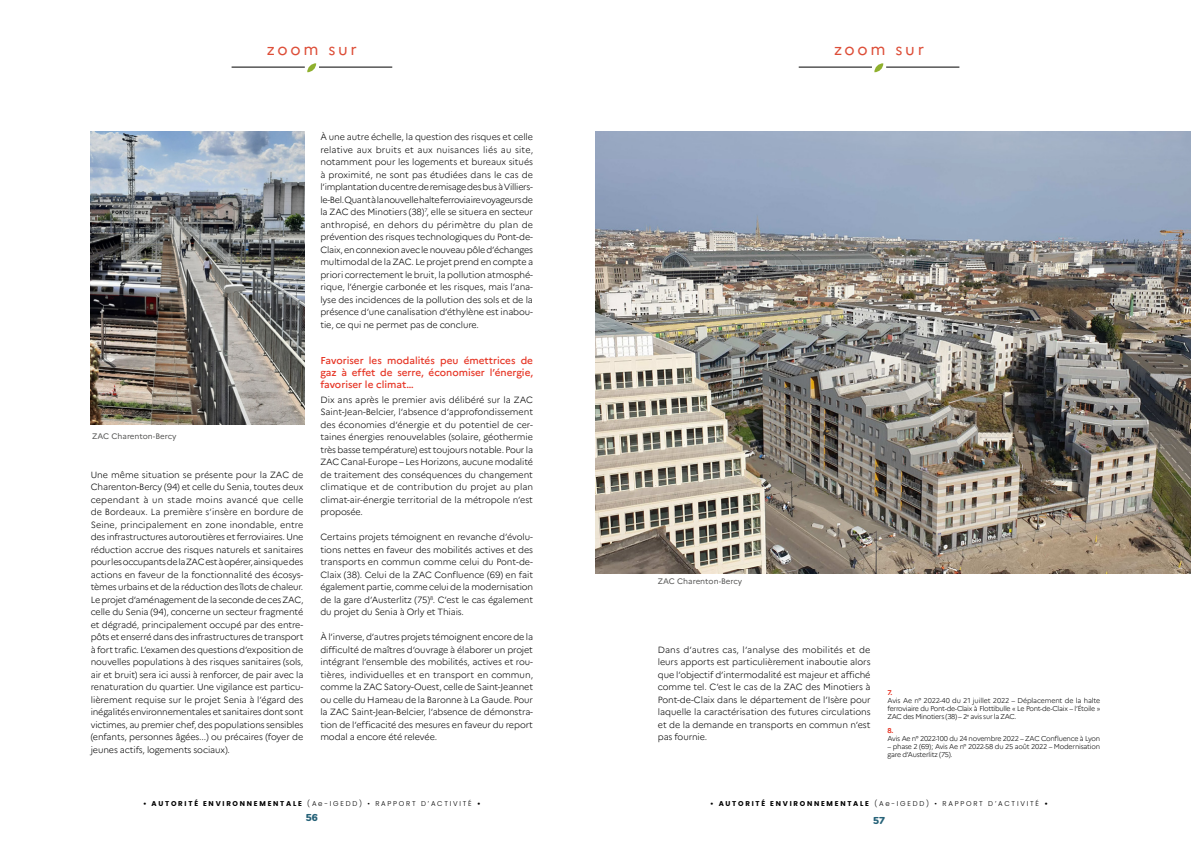
<style>
.page{position:relative;width:1191px;height:842px;background:#fff}
.page>*{position:absolute;margin:0;border:0;box-sizing:border-box;transform-origin:0 0}
.t1{font:16px "Marianne";letter-spacing:.17em;color:#dd4d37}
.INTER2{font:500 10px/12px "Marianne";color:#e63323;text-align:justify}
.t2{font:900 10px "Nunito";color:#266278}
.TXT_COURANT{font:300 9px/12.5px "Marianne";letter-spacing:-.01em;color:#000;text-align:justify}
.LÉGENDES{font:8px "Marianne";color:#575756}
.NOTE_BAS_DE_PAGE{font:300 7px/8px "Marianne";letter-spacing:-.04em;color:#000;text-align:justify}
.t3{font:300 7px "Poppins";letter-spacing:.25em;color:#000}
.NOTE_BAS_DE_PAGE_N{font:700 7px "Marianne";color:#e63323}
.s1{font-weight:700}
</style>
<div class="page">
<svg style="left:307px;top:63px;width:9px;height:9px"></svg>
<hr style="left:231px;top:67px;width:74px;height:1px;background:#000">
<hr style="left:319px;top:67px;width:73px;height:1px;background:#000">
<svg style="left:874px;top:63px;width:9px;height:9px"></svg>
<hr style="left:798px;top:67px;width:74px;height:1px;background:#000">
<hr style="left:886px;top:67px;width:73px;height:1px;background:#000">
<img style="left:91px;top:132px;width:214px;height:293px">
<img style="left:595px;top:132px;width:596px;height:442px">
<h1 class="t1" style="left:267px;top:39px;width:91px">zoom sur</h1>
<h1 class="t1" style="left:834px;top:39px;width:91px">zoom sur</h1>
<p class="LÉGENDES" style="left:92px;top:432px;width:86px">ZAC Charenton-Bercy</p>
<p class="TXT_COURANT" style="left:91px;top:468px;width:214px">Une même situation se présente pour la ZAC de Charenton-Bercy (94) et celle du Senia, toutes deux cependant à un stade moins avancé que celle de Bordeaux. La première s’insère en bordure de Seine, principalement en zone inondable, entre des infrastructures autoroutières et ferroviaires. Une réduction accrue des risques naturels et sanitaires pour les occupants de la ZAC est à opérer, ainsi que des actions en faveur de la fonctionnalité des écosys&shy;tèmes urbains et de la réduction des îlots de chaleur.<br>Le projet d’aménagement de la seconde de ces ZAC, celle du Senia (94), concerne un secteur fragmenté et dégradé, principalement occupé par des entre&shy;pôts et enserré dans des infrastructures de transport à fort trafic. L’examen des questions d’exposition de nouvelles populations à des risques sanitaires (sols, air et bruit) sera ici aussi à renforcer, de pair avec la renaturation du quartier. Une vigilance est particu&shy;lièrement requise sur le projet Senia à l’égard des inégalités environnementales et sanitaires dont sont victimes, au premier chef, des populations sensibles (enfants, personnes âgées...) ou précaires (foyer de jeunes actifs, logements sociaux).</p>
<p class="TXT_COURANT" style="left:320px;top:131px;width:214px">À une autre échelle, la question des risques et celle relative aux bruits et aux nuisances liés au site, notamment pour les logements et bureaux situés à proximité, ne sont pas étudiées dans le cas de l’implantation du centre de remisage des bus à Villiers&shy;le-Bel. Quant à la nouvelle halte ferroviaire voyageurs de la ZAC des Minotiers (38)<sup>7</sup>, elle se situera en secteur anthropisé, en dehors du périmètre du plan de prévention des risques technologiques du Pont-de-Claix, en connexion avec le nouveau pôle d’échanges multimodal de la ZAC. Le projet prend en compte a priori correctement le bruit, la pollution atmosphé&shy;rique, l’énergie carbonée et les risques, mais l’ana&shy;lyse des incidences de la pollution des sols et de la présence d’une canalisation d’éthylène est inabou&shy;tie, ce qui ne permet pas de conclure.</p>
<p class="INTER2" style="left:320px;top:354px;width:214px">Favoriser les modalités peu émettrices de gaz à effet de serre, économiser l’énergie, favoriser le climat…</p>
<p class="TXT_COURANT" style="left:320px;top:393px;width:214px">Dix ans après le premier avis délibéré sur la ZAC Saint-Jean-Belcier, l’absence d’approfondissement des économies d’énergie et du potentiel de cer&shy;taines énergies renouvelables (solaire, géothermie très basse température) est toujours notable. Pour la ZAC Canal-Europe – Les Horizons, aucune modalité de traitement des conséquences du changement climatique et de contribution du projet au plan climat-air-énergie territorial de la métropole n’est proposée.</p>
<p class="TXT_COURANT" style="left:320px;top:531px;width:214px">Certains projets témoignent en revanche d’évolu&shy;tions nettes en faveur des mobilités actives et des transports en commun comme celui du Pont-de-Claix (38). Celui de la ZAC Confluence (69) en fait également partie, comme celui de la modernisation de la gare d’Austerlitz (75)<sup>8</sup>. C’est le cas également du projet du Senia à Orly et Thiais.</p>
<p class="TXT_COURANT" style="left:320px;top:631px;width:214px">À l’inverse, d’autres projets témoignent encore de la difficulté de maîtres d’ouvrage à élaborer un projet intégrant l’ensemble des mobilités, actives et rou&shy;tières, individuelles et en transport en commun, comme la ZAC Satory-Ouest, celle de Saint-Jeannet ou celle du Hameau de la Baronne à La Gaude. Pour la ZAC Saint-Jean-Belcier, l’absence de démonstra&shy;tion de l’efficacité des mesures en faveur du report modal a encore été relevée.</p>
<p class="LÉGENDES" style="left:658px;top:577px;width:86px">ZAC Charenton-Bercy</p>
<p class="TXT_COURANT" style="left:658px;top:643px;width:214px">Dans d’autres cas, l’analyse des mobilités et de leurs apports est particulièrement inaboutie alors que l’objectif d’intermodalité est majeur et affiché comme tel. C’est le cas de la ZAC des Minotiers à Pont-de-Claix dans le département de l’Isère pour laquelle la caractérisation des futures circulations et de la demande en transports en commun n’est pas fournie.</p>
<p class="NOTE_BAS_DE_PAGE_N" style="left:887px;top:688px;width:6px">7.</p>
<p class="NOTE_BAS_DE_PAGE" style="left:887px;top:697px;width:214px">Avis Ae n° 2022-40 du 21 juillet 2022 – Déplacement de la halte ferroviaire du Pont-de-Claix à Flottibulle « Le Pont-de-Claix – l’Étoile » ZAC des Minotiers (38) – 2<sup>e</sup> avis sur la ZAC.</p>
<p class="NOTE_BAS_DE_PAGE_N" style="left:887px;top:726px;width:7px">8.</p>
<p class="NOTE_BAS_DE_PAGE" style="left:887px;top:734px;width:214px">Avis Ae n° 2022-100 du 24 novembre 2022 – ZAC Confluence à Lyon</p>
<p class="NOTE_BAS_DE_PAGE" style="left:887px;top:742px;width:214px">– phase 2 (69); Avis Ae n° 2022-58 du 25 août 2022 – Modernisation gare d’Austerlitz (75).</p>
<p class="t3" style="left:143px;top:799px;width:339px"><span class="s1">• AUTORITÉ ENVIRONNEMENTALE</span> (Ae-IGEDD) • RAPPORT D’ACTIVITÉ <span class="s1">•</span></p>
<p class="t3" style="left:710px;top:799px;width:339px"><span class="s1">• AUTORITÉ ENVIRONNEMENTALE</span> (Ae-IGEDD) • RAPPORT D’ACTIVITÉ <span class="s1">•</span></p>
<p class="t2" style="left:306px;top:810px;width:13px">56</p>
<p class="t2" style="left:873px;top:813px;width:13px">57</p>
</div>
